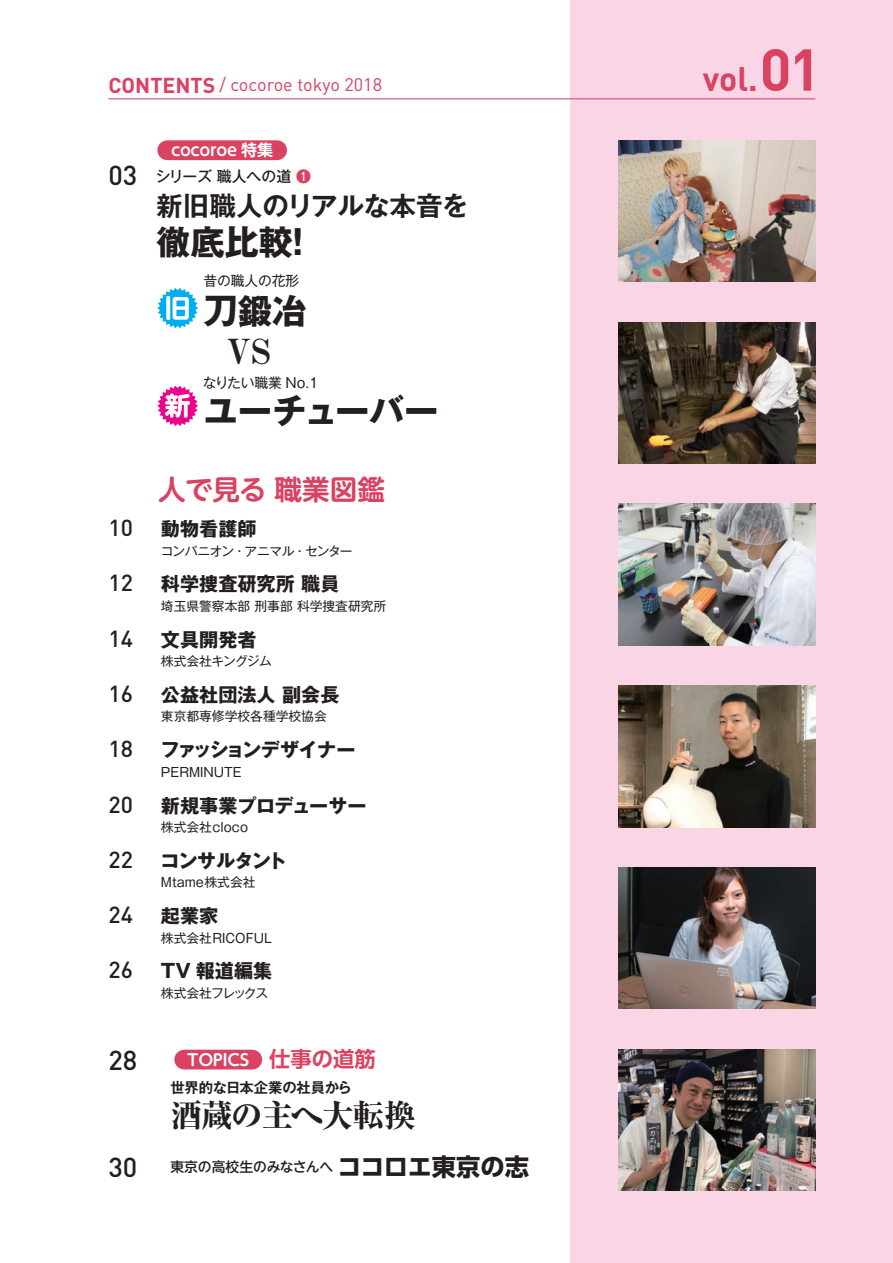
<style>
.page{position:relative;width:893px;height:1263px;background:#fff}
.page>*{position:absolute;margin:0;border:0;box-sizing:border-box;transform-origin:0 0}
.t1{font:700 58.2px "DIN";color:#da4261}
.t2{font:700 34.5px "Gothic MB101 Pro";color:#231f20}
.t3{font:34.5px "Midashi Min Pro MA31";color:#231f20}
.t4{font:700 34.05px "Gothic MB101 Pro";color:#231f20}
.t5{font:700 33.6px "DIN";color:#da4261}
.t6{font:800 31.65px "Ryumin Pro";letter-spacing:-.04em;color:#231f20}
.t7{font:700 27.6px "UD Shin M Go Pro De";color:#da4261}
.t8{font:500 27.15px "DIN Pro";color:#231f20}
.t9{font:700 26.55px "Gothic MB101 Pro De";color:#231f20}
.t10{font:700 24.3px "UD Shin Go Pro";letter-spacing:-.005em;color:#231f20}
.t11{font:500 22.95px "DIN Pro";color:#231f20}
.t12{font:700 21.3px "DIN";color:#da4261}
.t13{font:700 21.3px "UD Shin Go Pro De";letter-spacing:.005em;color:#da4261}
.t14{font:700 19.2px "Gothic MB101 Pro";color:#231f20}
.t15{font:700 19.2px "Gothic MB101 Pro";letter-spacing:-.075em;color:#231f20}
.t16{font:700 19.2px "Gothic MB101 Pro";letter-spacing:-.055em;color:#231f20}
.t17{font:18px "DIN";color:#da4261}
.t18{font:700 16.05px "UD Shin M Go Pro De";letter-spacing:-.015em;color:#fff}
.t19{font:500 14.85px "Gothic MB101 Pro";color:#231f20}
.t20{font:700 14.4px "Gothic MB101 Pro De";letter-spacing:-.01em;color:#231f20}
.t21{font:13.8px "Gothic MB101 Pro";letter-spacing:-.01em;color:#231f20}
.t22{font:500 13.8px "UD Shin M Go Pro";letter-spacing:-.005em;color:#231f20}
.t23{font:12.75px "Gothic MB101 Pro";color:#231f20}
.t24{font:12.75px "Gothic MB101 Pro";letter-spacing:-.035em;color:#231f20}
.t25{font:12.75px "Gothic MB101 Pro";letter-spacing:-.025em;color:#231f20}
.t26{font:12.75px "Gothic MB101 Pro";letter-spacing:-.075em;color:#231f20}
.s1{color:#da4261}
.s2{font-size:33.6px}
</style>
<div class="page">
<div style="left:571px;top:0;width:322px;height:1263px;background:#fad5e5"></div>
<img style="left:619px;top:1049px;width:196px;height:142px">
<svg style="left:174px;top:1052px;width:89px;height:18px"></svg>
<svg style="left:157px;top:288px;width:41px;height:40px"></svg>
<svg style="left:157px;top:386px;width:41px;height:40px"></svg>
<div style="left:184px;top:1050px;width:68px;height:19px;background:#da4261"></div>
<div style="left:167px;top:140px;width:110px;height:20px;background:#da4261"></div>
<hr style="left:108px;top:98px;width:707px;height:1px;background:#da4261">
<img style="left:619px;top:140px;width:196px;height:142px">
<img style="left:619px;top:322px;width:196px;height:142px">
<img style="left:619px;top:504px;width:196px;height:141px">
<img style="left:619px;top:686px;width:196px;height:141px">
<img style="left:619px;top:867px;width:196px;height:142px">
<h3 class="t17" style="left:219px;top:74px;width:164px">/ cocoroe tokyo 2018</h3>
<h3 class="t12" style="left:108px;top:71px;width:108px">CONTENTS</h3>
<h3 class="t8" style="left:108px;top:157px;width:30px">03</h3>
<h3 class="t11" style="left:108px;top:512px;width:26px">10</h3>
<h3 class="t11" style="left:108px;top:567px;width:26px">12</h3>
<h3 class="t11" style="left:108px;top:623px;width:26px">14</h3>
<h3 class="t11" style="left:108px;top:678px;width:26px">16</h3>
<h3 class="t11" style="left:108px;top:733px;width:26px">18</h3>
<h3 class="t11" style="left:108px;top:789px;width:26px">20</h3>
<h3 class="t11" style="left:108px;top:844px;width:26px">22</h3>
<h3 class="t11" style="left:108px;top:899px;width:26px">24</h3>
<h3 class="t11" style="left:108px;top:954px;width:26px">26</h3>
<h3 class="t8" style="left:108px;top:1042px;width:30px">28</h3>
<h3 class="t8" style="left:108px;top:1148px;width:30px">30</h3>
<p class="t18" style="left:171px;top:137px;width:104px">cocoroe 特集</p>
<p class="t19" style="left:156px;top:164px;width:157px">シリーズ職人への道 <span class="s1">1</span></p>
<h3 class="t9" style="left:156px;top:184px;width:314px">新旧職人のリアルな本音を</h3>
<h3 class="t4" style="left:281px;top:214px;width:36px">!</h3>
<h3 class="t4" style="left:156px;top:214px;width:138px">徹底比較</h3>
<p class="t21" style="left:203px;top:270px;width:98px">昔の職人の花形</p>
<h2 class="t2" style="left:203px;top:282px;width:105px">刀鍛冶</h2>
<h2 class="t3" style="left:227px;top:324px;width:45px">VS</h2>
<p class="t21" style="left:203px;top:371px;width:117px">なりたい職業 No.1</p>
<h2 class="t2" style="left:203px;top:382px;width:237px">ユーチューバー</h2>
<h3 class="t7" style="left:158px;top:467px;width:228px">人で見る職業図鑑</h3>
<h3 class="t14" style="left:161px;top:513px;width:97px">動物看護師</h3>
<p class="t24" style="left:161px;top:540px;width:193px">コンパニオン・アニマル・センター</p>
<h3 class="t14" style="left:161px;top:568px;width:180px">科学捜査研究所職員</h3>
<p class="t23" style="left:161px;top:595px;width:227px">埼玉県警察本部刑事部科学捜査研究所</p>
<h3 class="t14" style="left:161px;top:623px;width:97px">文具開発者</h3>
<p class="t25" style="left:161px;top:651px;width:113px">株式会社キングジム</p>
<h3 class="t14" style="left:161px;top:679px;width:180px">公益社団法人副会長</h3>
<p class="t23" style="left:161px;top:706px;width:167px">東京都専修学校各種学校協会</p>
<h3 class="t15" style="left:160px;top:734px;width:197px">ファッションデザイナー</h3>
<p class="t23" style="left:161px;top:761px;width:82px">PERMINUTE</p>
<h3 class="t14" style="left:161px;top:789px;width:207px">新規事業プロデューサー</h3>
<p class="t23" style="left:161px;top:816px;width:89px">株式会社cloco</p>
<h3 class="t16" style="left:160px;top:844px;width:128px">コンサルタント</h3>
<p class="t23" style="left:161px;top:872px;width:96px">Mtame株式会社</p>
<h3 class="t14" style="left:161px;top:900px;width:59px">起業家</h3>
<p class="t23" style="left:161px;top:927px;width:113px">株式会社RICOFUL</p>
<h3 class="t14" style="left:161px;top:955px;width:113px">TV 報道編集</h3>
<p class="t26" style="left:161px;top:982px;width:109px">株式会社フレックス</p>
<p class="t18" style="left:187px;top:1046px;width:63px">TOPICS</p>
<h3 class="t13" style="left:269px;top:1041px;width:108px">仕事の道筋</h3>
<p class="t20" style="left:170px;top:1076px;width:183px">世界的な日本企業の社員から</p>
<h3 class="t6" style="left:170px;top:1091px;width:247px">酒蔵の主へ大転換</h3>
<h3 class="t10" style="left:338px;top:1147px;width:193px">ココロエ東京の志</h3>
<p class="t22" style="left:170px;top:1156px;width:164px">東京の高校生のみなさんへ</p>
<h1 class="t1" style="left:748px;top:32px;width:74px"><span class="s2">.</span>01</h1>
<h3 class="t5" style="left:703px;top:57px;width:47px">vol</h3>
</div>
